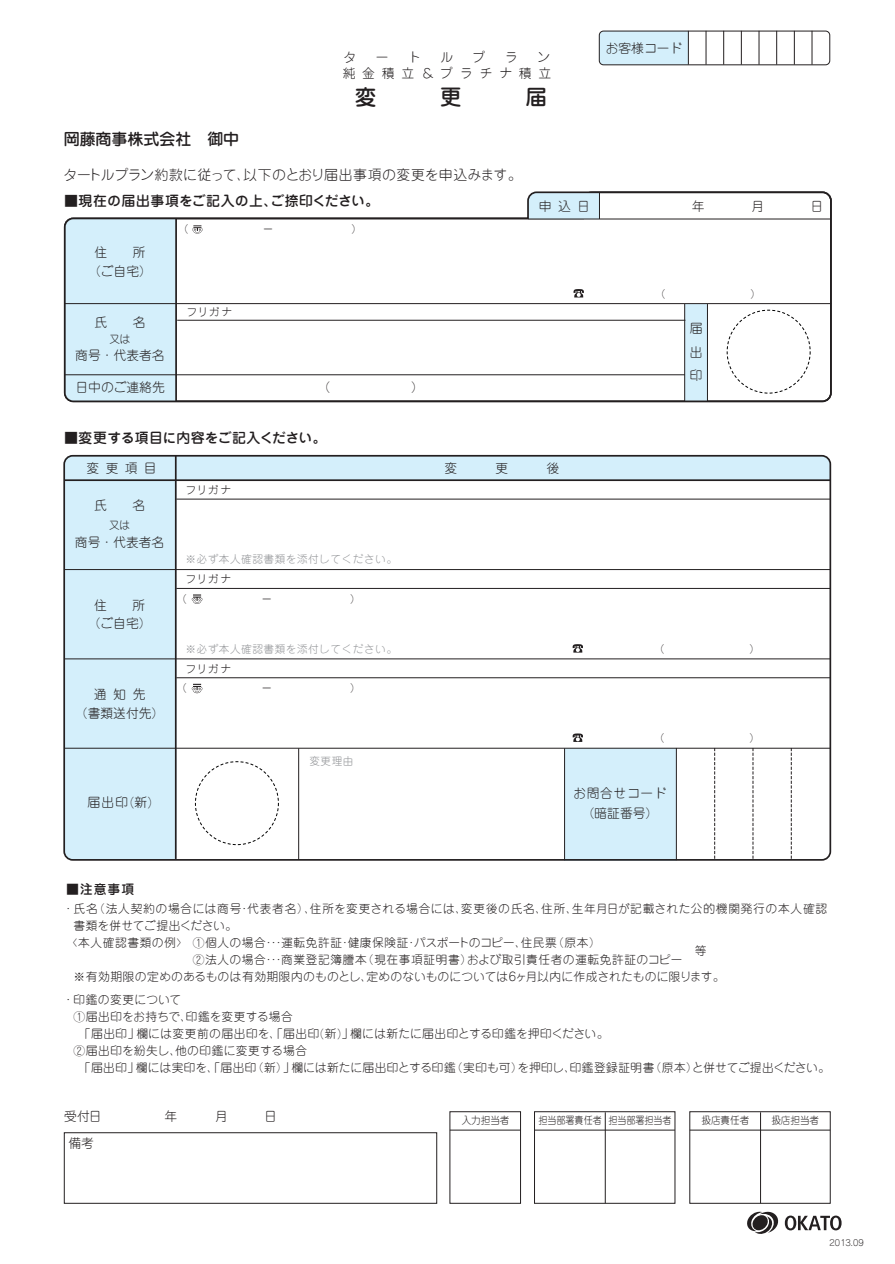
<style>
.page{position:relative;width:895px;height:1264px;background:#fff}
.page>*{position:absolute;margin:0;border:0;box-sizing:border-box;transform-origin:0 0}
.t1{font:500 21.3px "Jun 34";color:#231f20}
.t2{font:500 15.9px "Jun 34";color:#231f20}
.t3{font:500 13.8px "Jun 34";letter-spacing:.015em;color:#231f20}
.t4{font:300 13.8px "Jun 101";letter-spacing:.01em;color:#231f20}
.t5{font:300 12.75px/18.3px "Jun 101";color:#231f20}
.t6{font:300 12.75px/20.2px "Jun 101";letter-spacing:.05em;color:#231f20;text-align:center}
.t7{font:300 12.75px/15.9px "Jun 101";letter-spacing:.535em;color:#231f20;text-align:right}
.t8{font:500 12.75px "Jun 34";color:#231f20}
.t9{font:300 11.7px "Jun 101";letter-spacing:.04em;color:#231f20}
.t10{font:300 11.7px "Jun 101";letter-spacing:.02em;color:#231f20}
.t11{font:300 11.7px "Jun 101";letter-spacing:.065em;color:#231f20}
.t12{font:300 11.7px "Jun 101";letter-spacing:-.01em;color:#231f20}
.t13{font:300 10.65px "Jun 101";letter-spacing:.05em;color:#939598}
.t14{font:300 10.65px "Jun 101";letter-spacing:.04em;color:#231f20}
.t15{font:300 10.05px "Jun 101";color:#231f20;scale:.95 1}
.t16{font:300 10.05px "Jun 101";color:#231f20;scale:.9 1}
.t17{font:300 8.55px "Jun 101";color:#231f20}
</style>
<div class="page">
<svg style="left:64px;top:455px;width:765px;height:405px"></svg>
<hr style="left:64px;top:479px;width:766px;height:2px;background:#231f20">
<hr style="left:64px;top:569px;width:765px;height:1px;background:#231f20">
<hr style="left:176px;top:499px;width:654px;height:1px;background:#231f20">
<hr style="left:64px;top:658px;width:765px;height:1px;background:#231f20">
<hr style="left:176px;top:588px;width:654px;height:1px;background:#231f20">
<svg style="left:192px;top:594px;width:10px;height:10px"></svg>
<svg style="left:572px;top:644px;width:10px;height:8px"></svg>
<hr style="left:176px;top:677px;width:654px;height:1px;background:#231f20">
<svg style="left:192px;top:684px;width:10px;height:9px"></svg>
<svg style="left:572px;top:733px;width:10px;height:9px"></svg>
<hr style="left:298px;top:748px;width:1px;height:111px;background:#231f20">
<div style="left:63px;top:455px;width:767px;height:405px;border:2px solid #231f20;border-radius:9px"></div>
<hr style="left:175px;top:455px;width:1px;height:404px;background:#231f20">
<hr style="left:64px;top:748px;width:765px;height:1px;background:#231f20">
<div style="left:600px;top:33px;width:87px;height:30px;background:#d4effb"></div>
<hr style="left:811px;top:31px;width:1px;height:34px;background:#231f20">
<hr style="left:793px;top:31px;width:1px;height:34px;background:#231f20">
<hr style="left:776px;top:31px;width:1px;height:34px;background:#231f20">
<hr style="left:758px;top:31px;width:1px;height:34px;background:#231f20">
<hr style="left:740px;top:31px;width:1px;height:34px;background:#231f20">
<hr style="left:723px;top:31px;width:1px;height:34px;background:#231f20">
<hr style="left:705px;top:31px;width:1px;height:34px;background:#231f20">
<hr style="left:687px;top:31px;width:1px;height:34px;background:#231f20">
<div style="left:598px;top:31px;width:231px;height:34px;border:1px solid #231f20;border-radius:4px"></div>
<svg style="left:63px;top:191px;width:769px;height:212px"></svg>
<svg style="left:528px;top:192px;width:72px;height:27px;background:#c4dce7"></svg>
<hr style="left:528px;top:219px;width:302px;height:1px;background:#231f20">
<svg style="left:573px;top:289px;width:10px;height:8px"></svg>
<hr style="left:684px;top:304px;width:1px;height:98px;background:#231f20">
<hr style="left:177px;top:320px;width:508px;height:1px;background:#231f20">
<svg style="left:534px;top:1111px;width:141px;height:93px"></svg>
<hr style="left:604px;top:1112px;width:1px;height:91px;background:#231f20">
<hr style="left:534px;top:1129px;width:140px;height:1px;background:#231f20">
<div style="left:64px;top:1132px;width:373px;height:71px;border:1px solid #231f20"></div>
<svg style="left:449px;top:1111px;width:72px;height:93px"></svg>
<hr style="left:449px;top:1129px;width:71px;height:1px;background:#231f20">
<svg style="left:689px;top:1111px;width:141px;height:93px"></svg>
<hr style="left:759px;top:1112px;width:1px;height:91px;background:#231f20">
<hr style="left:689px;top:1129px;width:140px;height:1px;background:#231f20">
<svg style="left:747px;top:1211px;width:94px;height:23px"></svg>
<svg style="left:790px;top:748px;width:1px;height:112px"></svg>
<svg style="left:752px;top:748px;width:1px;height:112px"></svg>
<svg style="left:714px;top:748px;width:1px;height:112px"></svg>
<hr style="left:675px;top:748px;width:1px;height:112px;background:#231f20">
<hr style="left:564px;top:748px;width:1px;height:112px;background:#231f20">
<h2 class="t2" style="left:64px;top:128px;width:177px">岡藤商事株式会社 御中</h2>
<p class="t5" style="left:343px;top:48px;width:14px">タ</p>
<p class="t5" style="left:376px;top:48px;width:14px">ー</p>
<p class="t5" style="left:408px;top:48px;width:14px">ト</p>
<p class="t5" style="left:440px;top:48px;width:14px">ル</p>
<p class="t5" style="left:472px;top:48px;width:14px">プ</p>
<p class="t5" style="left:505px;top:48px;width:14px">ラ</p>
<p class="t7" style="left:342px;top:49px;width:210px">ン<br>純金積立＆プラチナ積立</p>
<h1 class="t1" style="left:355px;top:82px;width:23px">変</h1>
<h1 class="t1" style="left:440px;top:82px;width:23px">更</h1>
<h1 class="t1" style="left:525px;top:82px;width:23px">届</h1>
<p class="t5" style="left:605px;top:38px;width:78px">お客様コード</p>
<p class="t4" style="left:63px;top:165px;width:459px">タートルプラン約款に従って、以下のとおり届出事項の変更を申込みます。</p>
<p class="t3" style="left:64px;top:192px;width:316px">■現在の届出事項をご記入の上、ご捺印ください。</p>
<p class="t5" style="left:94px;top:243px;width:14px">住</p>
<p class="t5" style="left:88px;top:242px;width:65px;line-height:19.2px;text-indent:45px">所（ご自宅）</p>
<p class="t5" style="left:94px;top:313px;width:14px">氏</p>
<p class="t5" style="left:133px;top:313px;width:14px">名</p>
<p class="t14" style="left:109px;top:332px;width:23px">又は</p>
<p class="t5" style="left:75px;top:346px;width:91px">商号・代表者名</p>
<p class="t5" style="left:75px;top:378px;width:91px">日中のご連絡先</p>
<p class="t14" style="left:177px;top:222px;width:12px">（</p>
<p class="t14" style="left:263px;top:222px;width:12px">－</p>
<p class="t14" style="left:351px;top:222px;width:12px">）</p>
<p class="t14" style="left:187px;top:305px;width:47px">フリガナ</p>
<p class="t5" style="left:317px;top:378px;width:14px">（</p>
<p class="t5" style="left:411px;top:378px;width:14px">）</p>
<p class="t3" style="left:64px;top:429px;width:264px">■変更する項目に内容をご記入ください。</p>
<p class="t5" style="left:538px;top:197px;width:53px">申込日</p>
<p class="t5" style="left:691px;top:197px;width:14px">年</p>
<p class="t5" style="left:750px;top:197px;width:14px">月</p>
<p class="t5" style="left:810px;top:197px;width:14px">日</p>
<p class="t14" style="left:654px;top:286px;width:12px">（</p>
<p class="t14" style="left:750px;top:286px;width:12px">）</p>
<p class="t5" style="left:689px;top:317px;width:14px;line-height:23.4px;text-align:justify">届出印</p>
<p class="t5" style="left:86px;top:459px;width:72px">変更項目</p>
<p class="t5" style="left:444px;top:459px;width:14px">変</p>
<p class="t5" style="left:495px;top:459px;width:14px">更</p>
<p class="t5" style="left:546px;top:459px;width:14px">後</p>
<p class="t5" style="left:94px;top:496px;width:14px">氏</p>
<p class="t5" style="left:132px;top:496px;width:14px">名</p>
<p class="t14" style="left:109px;top:517px;width:23px">又は</p>
<p class="t5" style="left:75px;top:532px;width:91px">商号・代表者名</p>
<p class="t5" style="left:94px;top:596px;width:14px">住</p>
<p class="t5" style="left:88px;top:596px;width:65px;text-indent:45px">所（ご自宅）</p>
<p class="t5" style="left:75px;top:685px;width:91px;text-align:center">通知先<br>（書類送付先）</p>
<p class="t5" style="left:87px;top:793px;width:66px">届出印(新)</p>
<p class="t14" style="left:186px;top:483px;width:47px">フリガナ</p>
<p class="t13" style="left:185px;top:552px;width:213px">※必ず本人確認書類を添付してください。</p>
<p class="t14" style="left:186px;top:572px;width:47px">フリガナ</p>
<p class="t14" style="left:176px;top:592px;width:12px">（</p>
<p class="t14" style="left:261px;top:592px;width:12px">－</p>
<p class="t14" style="left:350px;top:592px;width:12px">）</p>
<p class="t13" style="left:185px;top:641px;width:213px">※必ず本人確認書類を添付してください。</p>
<p class="t14" style="left:653px;top:641px;width:12px">（</p>
<p class="t14" style="left:749px;top:641px;width:12px">）</p>
<p class="t14" style="left:186px;top:661px;width:47px">フリガナ</p>
<p class="t14" style="left:176px;top:681px;width:12px">（</p>
<p class="t14" style="left:261px;top:681px;width:12px">－</p>
<p class="t14" style="left:350px;top:681px;width:12px">）</p>
<p class="t13" style="left:309px;top:754px;width:46px">変更理由</p>
<p class="t14" style="left:653px;top:731px;width:12px">（</p>
<p class="t14" style="left:749px;top:731px;width:12px">）</p>
<p class="t6" style="left:573px;top:783px;width:95px">お問合せコード（暗証番号）</p>
<p class="t8" style="left:66px;top:880px;width:69px">■注意事項</p>
<p class="t11" style="left:62px;top:900px;width:765px">・氏名（法人契約の場合には商号・代表者名）、住所を変更される場合には、変更後の氏名、住所、生年月日が記載された公的機関発行の本人確認</p>
<p class="t12" style="left:74px;top:917px;width:165px">書類を併せてご提出ください。</p>
<p class="t9" style="left:66px;top:934px;width:536px">〈本人確認書類の例〉 ①個人の場合・・・運転免許証・健康保険証・パスポートのコピー、住民票（原本）</p>
<p class="t9" style="left:193px;top:951px;width:491px">②法人の場合・・・商業登記簿謄本（現在事項証明書）および取引責任者の運転免許証のコピー</p>
<p class="t10" style="left:74px;top:968px;width:652px">※有効期限の定めのあるものは有効期限内のものとし、定めのないものについては6ヶ月以内に作成されたものに限ります。</p>
<p class="t9" style="left:62px;top:992px;width:120px">・印鑑の変更について</p>
<p class="t10" style="left:74px;top:1009px;width:220px">①届出印をお持ちで、印鑑を変更する場合</p>
<p class="t9" style="left:79px;top:1026px;width:531px">「届出印」欄には変更前の届出印を、「届出印(新)」欄には新たに届出印とする印鑑を押印ください。</p>
<p class="t9" style="left:74px;top:1043px;width:235px">②届出印を紛失し、他の印鑑に変更する場合</p>
<p class="t10" style="left:79px;top:1060px;width:752px">「届出印」欄には実印を、「届出印（新）」欄には新たに届出印とする印鑑（実印も可）を押印し、印鑑登録証明書（原本）と併せてご提出ください。</p>
<p class="t9" style="left:694px;top:943px;width:13px">等</p>
<p class="t5" style="left:64px;top:1107px;width:39px">受付日</p>
<p class="t5" style="left:164px;top:1107px;width:14px">年</p>
<p class="t5" style="left:214px;top:1107px;width:14px">月</p>
<p class="t5" style="left:264px;top:1107px;width:14px">日</p>
<p class="t15" style="left:461px;top:1114px;width:52px">入力担当者</p>
<p class="t16" style="left:538px;top:1114px;width:149px">担当部署責任者 担当部署担当者</p>
<p class="t15" style="left:701px;top:1114px;width:52px">扱店責任者</p>
<p class="t15" style="left:771px;top:1114px;width:52px">扱店担当者</p>
<p class="t5" style="left:68px;top:1133px;width:27px">備考</p>
<p class="t17" style="left:829px;top:1236px;width:36px">2013.09</p>
</div>
